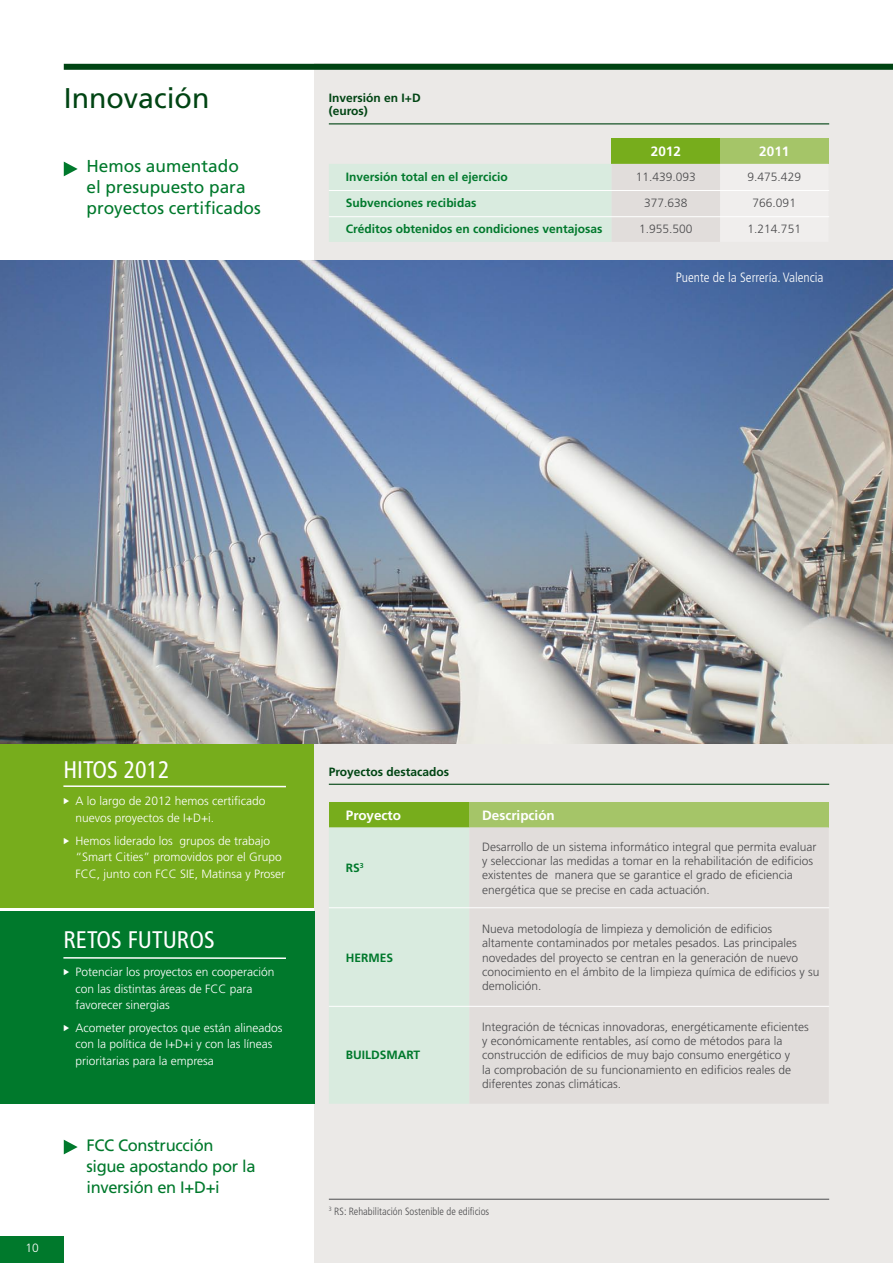
<style>
.page{position:relative;width:893px;height:1263px;background:#fff}
.page>*{position:absolute;margin:0;border:0;box-sizing:border-box;transform-origin:0 0}
.t1{font:28.5px "Frutiger";color:#004413}
.t2{font:condensed 24px "Frutiger";color:#fff}
.t3{font:17.25px/21px "Frutiger";color:#00792c}
.t4{font:16.5px/21px "Frutiger";letter-spacing:-.02em;color:#00792c}
.t5{font:700 13.5px "Frutiger";color:#fff}
.t6{font:300 condensed 13.5px "Frutiger";color:#fff}
.t7{font:300 12px/14.4px "Frutiger";color:#4b4b4d}
.t8{font:300 12px/16.5px "Frutiger";color:#fff}
.t9{font:700 12px "Frutiger";color:#00792c}
.t10{font:700 12px/13.5px "Frutiger";color:#004413}
.t11{font:300 condensed 10.5px "Frutiger";color:#4b4b4d}
</style>
<div class="page">
<div style="left:0;top:743px;width:315px;height:165px;background:#77ad1c"></div>
<div style="left:315px;top:64px;width:578px;height:1199px;background:#ebe9e7"></div>
<div style="left:64px;top:64px;width:829px;height:6px;background:#004413"></div>
<div style="left:612px;top:138px;width:108px;height:26px;background:#77ad1c"></div>
<div style="left:720px;top:138px;width:108px;height:26px;background:#a5c568"></div>
<svg style="left:329px;top:164px;width:391px;height:78px"></svg>
<hr style="left:329px;top:190px;width:500px;height:1px;background:#fff">
<hr style="left:329px;top:216px;width:500px;height:1px;background:#fff">
<hr style="left:329px;top:784px;width:500px;height:1px;background:#004413">
<div style="left:329px;top:802px;width:140px;height:25px;background:#77ad1c"></div>
<div style="left:469px;top:802px;width:360px;height:25px;background:#a5c568"></div>
<div style="left:329px;top:827px;width:140px;height:277px;background:#d9ebdf"></div>
<div style="left:469px;top:827px;width:360px;height:276px;background:#e1dddb"></div>
<hr style="left:329px;top:907px;width:500px;height:1px;background:#fff">
<hr style="left:329px;top:1006px;width:500px;height:1px;background:#fff">
<hr style="left:63px;top:785px;width:223px;height:2px;background:#fff">
<div style="left:0;top:911px;width:315px;height:193px;background:#00792c"></div>
<hr style="left:63px;top:957px;width:223px;height:2px;background:#fff">
<hr style="left:329px;top:123px;width:500px;height:1px;background:#004413">
<img style="left:0;top:260px;width:893px;height:483px">
<div style="left:0;top:1236px;width:64px;height:27px;background:#00792c"></div>
<hr style="left:329px;top:1199px;width:500px;height:1px;background:#4b4b4d">
<svg style="left:64px;top:162px;width:14px;height:14px"></svg>
<svg style="left:64px;top:1140px;width:14px;height:14px"></svg>
<h1 class="t1" style="left:64px;top:81px;width:147px">Innovación</h1>
<h3 class="t3" style="left:86px;top:155px;width:176px">Hemos aumentado<br>el presupuesto para proyectos certificados</h3>
<p class="t10" style="left:329px;top:91px;width:93px">Inversión en I+D (euros)</p>
<p class="t5" style="left:651px;top:144px;width:32px">2012</p>
<p class="t5" style="left:759px;top:144px;width:32px">2011</p>
<p class="t9" style="left:346px;top:170px;width:163px">Inversión total en el ejercicio</p>
<p class="t7" style="left:636px;top:170px;width:62px">11.439.093</p>
<p class="t7" style="left:748px;top:170px;width:55px">9.475.429</p>
<p class="t9" style="left:346px;top:196px;width:132px">Subvenciones recibidas</p>
<p class="t7" style="left:644px;top:196px;width:45px">377.638</p>
<p class="t7" style="left:753px;top:196px;width:45px">766.091</p>
<p class="t9" style="left:346px;top:222px;width:258px">Créditos obtenidos en condiciones ventajosas</p>
<p class="t7" style="left:639px;top:222px;width:55px">1.955.500</p>
<p class="t7" style="left:748px;top:222px;width:55px">1.214.751</p>
<p class="t6" style="left:676px;top:270px;width:149px">Puente de la Serrería. Valencia</p>
<h2 class="t2" style="left:63px;top:756px;width:108px">HITOS 2012</h2>
<p class="t8" style="left:75px;top:793px;width:192px">A lo largo de 2012 hemos certificado nuevos proyectos de I+D+i.</p>
<p class="t8" style="left:75px;top:832px;width:211px">Hemos liderado los grupos de trabajo “Smart Cities” promovidos por el Grupo<br>FCC, junto con FCC SIE, Matinsa y Proser</p>
<h2 class="t2" style="left:63px;top:925px;width:153px">RETOS FUTUROS</h2>
<p class="t8" style="left:75px;top:964px;width:201px">Potenciar los proyectos en cooperación con las distintas áreas de FCC para favorecer sinergias</p>
<p class="t8" style="left:75px;top:1020px;width:209px">Acometer proyectos que están alineados con la política de I+D+i y con las líneas prioritarias para la empresa</p>
<p class="t8" style="left:25px;top:1239px;width:15px">10</p>
<h3 class="t4" style="left:86px;top:1135px;width:171px">FCC Construcción sigue apostando por la inversión en I+D+i</h3>
<p class="t10" style="left:329px;top:765px;width:122px">Proyectos destacados</p>
<p class="t5" style="left:346px;top:807px;width:57px">Proyecto</p>
<p class="t5" style="left:482px;top:807px;width:74px">Descripción</p>
<p class="t9" style="left:346px;top:861px;width:19px">RS<sup>3</sup></p>
<p class="t9" style="left:346px;top:950px;width:49px">HERMES</p>
<p class="t9" style="left:346px;top:1048px;width:76px">BUILDSMART</p>
<p class="t7" style="left:482px;top:839px;width:336px">Desarrollo de un sistema informático integral que permita evaluar y seleccionar las medidas a tomar en la rehabilitación de edificios existentes de manera que se garantice el grado de eficiencia energética que se precise en cada actuación.</p>
<p class="t7" style="left:482px;top:921px;width:339px">Nueva metodología de limpieza y demolición de edificios altamente contaminados por metales pesados. Las principales novedades del proyecto se centran en la generación de nuevo conocimiento en el ámbito de la limpieza química de edificios y su demolición.</p>
<p class="t7" style="left:482px;top:1019px;width:328px">Integración de técnicas innovadoras, energéticamente eficientes y económicamente rentables, así como de métodos para la construcción de edificios de muy bajo consumo energético y<br>la comprobación de su funcionamiento en edificios reales de diferentes zonas climáticas.</p>
<p class="t11" style="left:329px;top:1205px;width:162px"><sup>3</sup> RS: Rehabilitación Sostenible de edificios</p>
</div>
